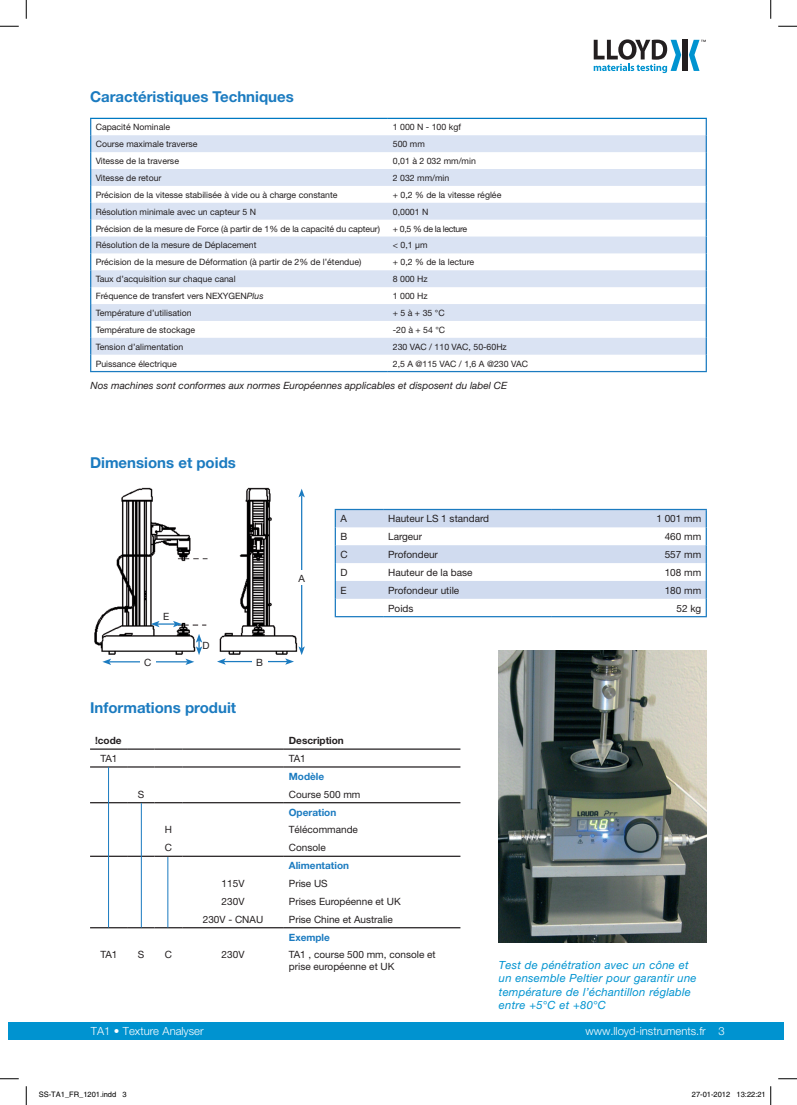
<style>
.page{position:relative;width:797px;height:1105px;background:#fff}
.page>*{position:absolute;margin:0;border:0;box-sizing:border-box;transform-origin:0 0}
.t1{font:700 15px "Helvetica Neue";color:#1b7bc0}
.t2{font:italic 11.25px/13.5px "Helvetica Neue";letter-spacing:.02em;color:#0093d0}
.t3{font:300 11.25px "Helvetica Neue";color:#fff}
.t4{font:10px/12px "Helvetica Neue";color:#231f20}
.t5{font:italic 10px "Helvetica Neue";color:#231f20}
.t6{font:700 10px "Helvetica Neue";color:#1b7bc0}
.t7{font:700 10px "Helvetica Neue";color:#231f20}
.t8{font:8.75px "Helvetica Neue";color:#231f20}
.t9{font:8.75px "Helvetica Neue";letter-spacing:-.04em;color:#231f20}
.t10{font:7.5px "Helvetica";color:#000}
.s1{font-style:italic}
</style>
<div class="page">
<div style="left:9px;top:1022px;width:775px;height:18px;background:#0093d0"></div>
<div style="left:682px;top:40px;width:5px;height:31px;background:#231f20"></div>
<svg style="left:689px;top:40px;width:16px;height:31px"></svg>
<svg style="left:593px;top:39px;width:88px;height:34px"></svg>
<svg style="left:91px;top:135px;width:614px;height:220px;fill:#dae3f3"></svg>
<hr style="left:90px;top:118px;width:298px;height:1px;background:#0079c2">
<hr style="left:388px;top:118px;width:319px;height:1px;background:#0079c2">
<svg style="left:90px;top:119px;width:1px;height:252px"></svg>
<svg style="left:705px;top:119px;width:2px;height:252px"></svg>
<hr style="left:90px;top:371px;width:298px;height:1px;background:#1b7bc0">
<hr style="left:388px;top:371px;width:319px;height:1px;background:#1b7bc0">
<svg style="left:335px;top:509px;width:372px;height:107px"></svg>
<hr style="left:335px;top:616px;width:48px;height:1px;background:#1b7bc0">
<hr style="left:383px;top:616px;width:168px;height:1px;background:#1b7bc0">
<hr style="left:551px;top:616px;width:156px;height:1px;background:#1b7bc0">
<img style="left:94px;top:487px;width:205px;height:172px">
<hr style="left:109px;top:661px;width:78px;height:1px;background:#1b7bc0">
<svg style="left:102px;top:659px;width:9px;height:6px"></svg>
<hr style="left:224px;top:661px;width:63px;height:1px;background:#1b7bc0">
<svg style="left:217px;top:658px;width:9px;height:7px"></svg>
<hr style="left:301px;top:495px;width:1px;height:153px;background:#1b7bc0">
<svg style="left:298px;top:489px;width:7px;height:8px"></svg>
<svg style="left:285px;top:646px;width:20px;height:19px"></svg>
<svg style="left:185px;top:634px;width:17px;height:31px"></svg>
<svg style="left:151px;top:621px;width:31px;height:6px"></svg>
<div style="left:294px;top:570px;width:15px;height:15px;background:#fff"></div>
<div style="left:140px;top:655px;width:15px;height:15px;background:#fff"></div>
<div style="left:252px;top:655px;width:15px;height:15px;background:#fff"></div>
<hr style="left:90px;top:766px;width:38px;height:2px;background:#231f20">
<hr style="left:128px;top:766px;width:26px;height:2px;background:#231f20">
<hr style="left:154px;top:766px;width:28px;height:2px;background:#231f20">
<hr style="left:182px;top:766px;width:102px;height:2px;background:#231f20">
<hr style="left:284px;top:766px;width:176px;height:2px;background:#231f20">
<hr style="left:90px;top:802px;width:38px;height:1px;background:#231f20">
<svg style="left:128px;top:802px;width:54px;height:1px"></svg>
<hr style="left:182px;top:802px;width:102px;height:1px;background:#231f20">
<hr style="left:284px;top:802px;width:176px;height:1px;background:#231f20">
<hr style="left:90px;top:856px;width:38px;height:1px;background:#231f20">
<svg style="left:128px;top:856px;width:54px;height:1px"></svg>
<hr style="left:182px;top:856px;width:102px;height:1px;background:#231f20">
<hr style="left:284px;top:856px;width:176px;height:1px;background:#231f20">
<hr style="left:90px;top:748px;width:38px;height:2px;background:#231f20">
<hr style="left:128px;top:748px;width:26px;height:2px;background:#231f20">
<hr style="left:154px;top:748px;width:28px;height:2px;background:#231f20">
<hr style="left:182px;top:748px;width:102px;height:2px;background:#231f20">
<hr style="left:284px;top:748px;width:176px;height:2px;background:#231f20">
<hr style="left:90px;top:927px;width:38px;height:1px;background:#231f20">
<svg style="left:128px;top:927px;width:54px;height:1px"></svg>
<hr style="left:182px;top:927px;width:102px;height:1px;background:#231f20">
<hr style="left:284px;top:927px;width:176px;height:1px;background:#231f20">
<hr style="left:108px;top:767px;width:1px;height:160px;background:#1b7bc0">
<hr style="left:141px;top:803px;width:1px;height:124px;background:#1b7bc0">
<hr style="left:167px;top:857px;width:1px;height:70px;background:#1b7bc0">
<img style="left:499px;top:651px;width:208px;height:291px">
<svg style="left:0;top:25px;width:19px;height:2px"></svg>
<svg style="left:778px;top:25px;width:19px;height:2px"></svg>
<svg style="left:0;top:1078px;width:19px;height:1px"></svg>
<svg style="left:778px;top:1078px;width:19px;height:1px"></svg>
<svg style="left:25px;top:0;width:2px;height:19px"></svg>
<svg style="left:25px;top:1086px;width:2px;height:19px"></svg>
<svg style="left:770px;top:0;width:1px;height:19px"></svg>
<svg style="left:770px;top:1086px;width:1px;height:19px"></svg>
<h1 class="t1" style="left:90px;top:87px;width:205px">Caractéristiques Techniques</h1>
<p class="t8" style="left:96px;top:122px;width:76px">Capacité Nominale</p>
<p class="t8" style="left:393px;top:122px;width:70px">1 000 N - 100 kgf</p>
<p class="t8" style="left:96px;top:139px;width:103px">Course maximale traverse</p>
<p class="t8" style="left:393px;top:139px;width:33px">500 mm</p>
<p class="t8" style="left:96px;top:156px;width:85px">Vitesse de la traverse</p>
<p class="t8" style="left:393px;top:156px;width:85px">0,01 à 2 032 mm/min</p>
<p class="t8" style="left:96px;top:173px;width:67px">Vitesse de retour</p>
<p class="t8" style="left:393px;top:173px;width:58px">2 032 mm/min</p>
<p class="t8" style="left:96px;top:189px;width:243px">Précision de la vitesse stabilisée à vide ou à charge constante</p>
<p class="t8" style="left:393px;top:189px;width:110px">+ 0,2 % de la vitesse réglée</p>
<p class="t8" style="left:96px;top:206px;width:162px">Résolution minimale avec un capteur 5 N</p>
<p class="t8" style="left:393px;top:206px;width:37px">0,0001 N</p>
<p class="t8" style="left:96px;top:223px;width:286px">Précision de la mesure de Force (à partir de 1% de la capacité du capteur)</p>
<p class="t9" style="left:393px;top:223px;width:76px">+ 0,5 % de la lecture</p>
<p class="t8" style="left:96px;top:240px;width:162px">Résolution de la mesure de Déplacement</p>
<p class="t8" style="left:393px;top:240px;width:36px">&lt; 0,1 μm</p>
<p class="t8" style="left:96px;top:257px;width:267px">Précision de la mesure de Déformation (à partir de 2% de l’étendue)</p>
<p class="t8" style="left:393px;top:257px;width:83px">+ 0,2 % de la lecture</p>
<p class="t8" style="left:96px;top:274px;width:141px">Taux d’acquisition sur chaque canal</p>
<p class="t8" style="left:393px;top:274px;width:36px">8 000 Hz</p>
<p class="t8" style="left:96px;top:291px;width:169px">Fréquence de transfert vers NEXYGEN<span class="s1">Plus</span></p>
<p class="t8" style="left:393px;top:291px;width:36px">1 000 Hz</p>
<p class="t8" style="left:96px;top:308px;width:97px">Température d’utilisation</p>
<p class="t8" style="left:393px;top:308px;width:53px">+ 5 à + 35 °C</p>
<p class="t8" style="left:96px;top:324px;width:101px">Température de stockage</p>
<p class="t8" style="left:393px;top:324px;width:54px">-20 à + 54 °C</p>
<p class="t8" style="left:96px;top:341px;width:89px">Tension d’alimentation</p>
<p class="t8" style="left:393px;top:341px;width:115px">230 VAC / 110 VAC, 50-60Hz</p>
<p class="t8" style="left:96px;top:358px;width:83px">Puissance électrique</p>
<p class="t8" style="left:393px;top:358px;width:137px">2,5 A @115 VAC / 1,6 A @230 VAC</p>
<p class="t5" style="left:91px;top:379px;width:418px">Nos machines sont conformes aux normes Européennes applicables et disposent du label CE</p>
<h1 class="t1" style="left:90px;top:453px;width:147px">Dimensions et poids</h1>
<p class="t4" style="left:163px;top:611px;width:8px">E</p>
<p class="t4" style="left:203px;top:639px;width:9px">D</p>
<p class="t4" style="left:144px;top:657px;width:9px">C</p>
<p class="t4" style="left:256px;top:657px;width:8px">B</p>
<h1 class="t1" style="left:90px;top:698px;width:148px">Informations produit</h1>
<p class="t4" style="left:298px;top:572px;width:8px">A</p>
<p class="t4" style="left:340px;top:513px;width:8px">A</p>
<p class="t4" style="left:388px;top:513px;width:102px">Hauteur LS 1 standard</p>
<p class="t4" style="left:656px;top:513px;width:46px">1 001 mm</p>
<p class="t4" style="left:340px;top:530px;width:8px">B</p>
<p class="t4" style="left:388px;top:530px;width:35px">Largeur</p>
<p class="t4" style="left:664px;top:530px;width:38px">460 mm</p>
<p class="t4" style="left:340px;top:548px;width:9px">C</p>
<p class="t4" style="left:388px;top:548px;width:51px">Profondeur</p>
<p class="t4" style="left:664px;top:548px;width:38px">557 mm</p>
<p class="t4" style="left:340px;top:566px;width:9px">D</p>
<p class="t4" style="left:388px;top:566px;width:86px">Hauteur de la base</p>
<p class="t4" style="left:664px;top:566px;width:38px">108 mm</p>
<p class="t4" style="left:340px;top:584px;width:8px">E</p>
<p class="t4" style="left:388px;top:584px;width:73px">Profondeur utile</p>
<p class="t4" style="left:664px;top:584px;width:38px">180 mm</p>
<p class="t4" style="left:388px;top:602px;width:27px">Poids</p>
<p class="t4" style="left:676px;top:602px;width:26px">52 kg</p>
<p class="t7" style="left:95px;top:734px;width:28px">!code</p>
<p class="t7" style="left:289px;top:734px;width:56px">Description</p>
<p class="t4" style="left:100px;top:752px;width:18px">TA1</p>
<p class="t4" style="left:289px;top:752px;width:18px">TA1</p>
<p class="t6" style="left:289px;top:770px;width:37px">Modèle</p>
<p class="t4" style="left:138px;top:788px;width:8px">S</p>
<p class="t4" style="left:289px;top:788px;width:73px">Course 500 mm</p>
<p class="t6" style="left:289px;top:806px;width:49px">Operation</p>
<p class="t4" style="left:165px;top:824px;width:9px">H</p>
<p class="t4" style="left:289px;top:824px;width:71px">Télécommande</p>
<p class="t4" style="left:165px;top:842px;width:9px">C</p>
<p class="t4" style="left:289px;top:842px;width:38px">Console</p>
<p class="t6" style="left:289px;top:859px;width:62px">Alimentation</p>
<p class="t4" style="left:222px;top:877px;width:24px">115V</p>
<p class="t4" style="left:289px;top:877px;width:40px">Prise US</p>
<p class="t4" style="left:222px;top:895px;width:24px">230V</p>
<p class="t4" style="left:289px;top:895px;width:113px">Prises Européenne et UK</p>
<p class="t4" style="left:203px;top:913px;width:62px">230V - CNAU</p>
<p class="t4" style="left:289px;top:913px;width:105px">Prise Chine et Australie</p>
<p class="t6" style="left:289px;top:931px;width:43px">Exemple</p>
<p class="t4" style="left:100px;top:949px;width:18px">TA1</p>
<p class="t4" style="left:138px;top:949px;width:8px">S</p>
<p class="t4" style="left:165px;top:949px;width:9px">C</p>
<p class="t4" style="left:222px;top:949px;width:24px">230V</p>
<p class="t4" style="left:289px;top:949px;width:148px">TA1 , course 500 mm, console et prise européenne et UK</p>
<p class="t2" style="left:499px;top:958px;width:199px">Test de pénétration avec un cône et un ensemble Peltier pour garantir une température de l’échantillon réglable entre +5°C et +80°C</p>
<p class="t3" style="left:91px;top:1024px;width:114px">TA1 • Texture Analyser</p>
<p class="t3" style="left:585px;top:1024px;width:141px">www.lloyd-instruments.fr 3</p>
<p class="t10" style="left:39px;top:1090px;width:89px">SS-TA1_FR_1201.indd 3</p>
<p class="t10" style="left:692px;top:1090px;width:75px">27-01-2012 13:22:21</p>
</div>
